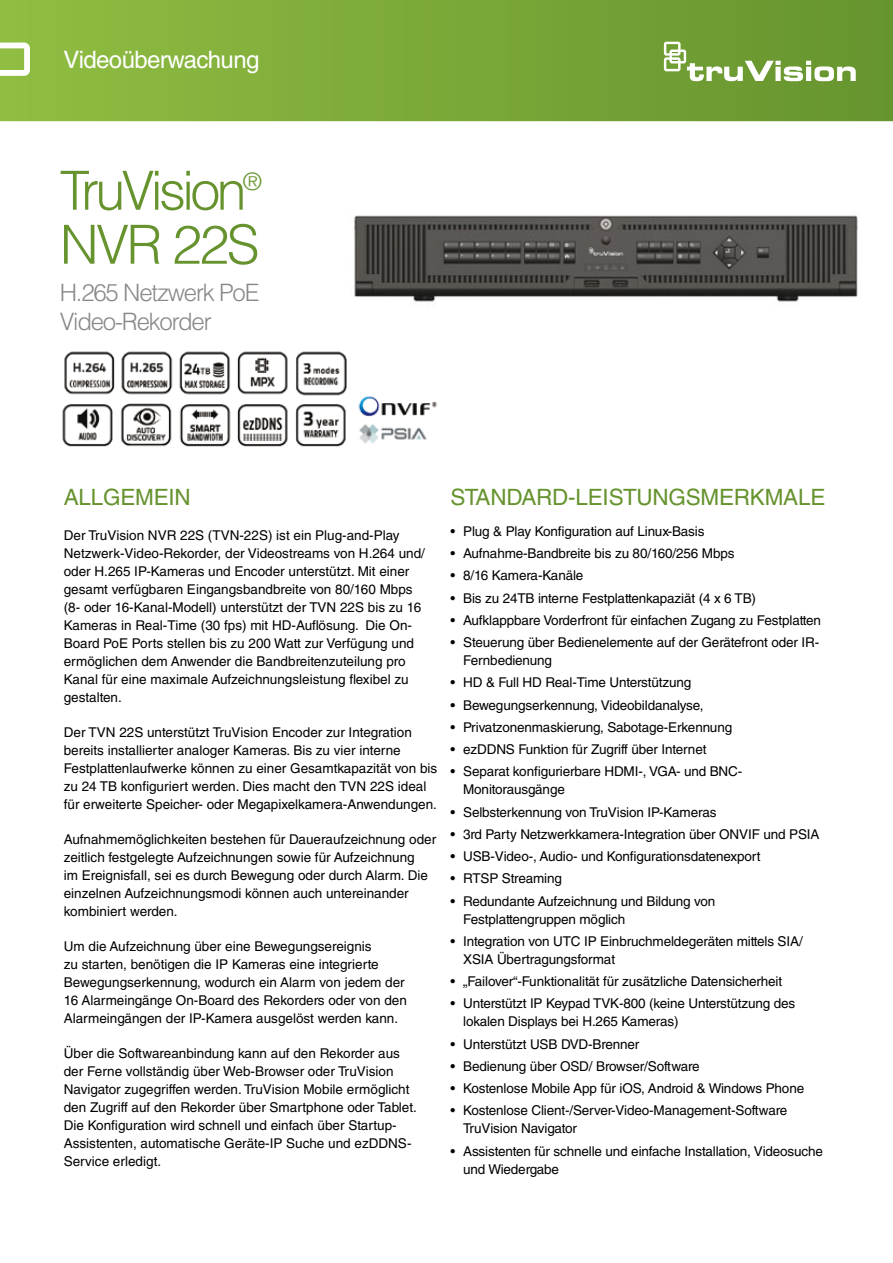
<style>
.page{position:relative;width:893px;height:1263px;background:#fff}
.page>*{position:absolute;margin:0;border:0;box-sizing:border-box;transform-origin:0 0}
.t1{font:300 54px "Helvetica LT Std";letter-spacing:-.07em;color:#66932e}
.t2{font:300 24px/28.8px "Helvetica LT Std";letter-spacing:-.05em;color:#87888a}
.t3{font:24px "Helvetica LT Std";letter-spacing:-.025em;color:#fff}
.t4{font:300 24px "Helvetica LT Std";color:#66932e}
.t5{font:22.5px "Helvetica LT Std";letter-spacing:-.01em;color:#66932e}
.t6{font:13.5px/18px "Helvetica LT Std";letter-spacing:-.01em;color:#000}
</style>
<div class="page">
<svg style="left:0;top:0;width:893px;height:121px;background:#7da93b"></svg>
<svg style="left:0;top:43px;width:30px;height:33px"></svg>
<img style="left:354px;top:215px;width:504px;height:87px">
<img style="left:62px;top:351px;width:376px;height:96px">
<h2 class="t3" style="left:63px;top:46px;width:198px">Videoüberwachung</h2>
<h1 class="t1" style="left:60px;top:157px;width:188px">TruVision</h1>
<h2 class="t4" style="left:243px;top:167px;width:21px">®</h2>
<h1 class="t1" style="left:60px;top:211px;width:201px">NVR 22S</h1>
<h2 class="t2" style="left:60px;top:278px;width:201px">H.265 Netzwerk PoE<br>Video-Rekorder</h2>
<h3 class="t5" style="left:64px;top:484px;width:128px">ALLGEMEIN</h3>
<p class="t6" style="left:64px;top:526px;width:363px">Der TruVision NVR 22S (TVN-22S) ist ein Plug-and-Play Netzwerk-Video-Rekorder, der Videostreams von H.264 und/ oder H.265 IP-Kameras und Encoder unterstützt. Mit einer gesamt verfügbaren Eingangsbandbreite von 80/160 Mbps (8- oder 16-Kanal-Modell) unterstützt der TVN 22S bis zu 16<br>Kameras in Real-Time (30 fps) mit HD-Auflösung. Die On-Board PoE Ports stellen bis zu 200 Watt zur Verfügung und ermöglichen dem Anwender die Bandbreitenzuteilung pro Kanal für eine maximale Aufzeichnungsleistung flexibel zu gestalten.</p>
<p class="t6" style="left:64px;top:723px;width:375px">Der TVN 22S unterstützt TruVision Encoder zur Integration bereits installierter analoger Kameras. Bis zu vier interne Festplattenlaufwerke können zu einer Gesamtkapazität von bis zu 24 TB konfiguriert werden. Dies macht den TVN 22S ideal für erweiterte Speicher- oder Megapixelkamera-Anwendungen.</p>
<p class="t6" style="left:64px;top:830px;width:374px">Aufnahmemöglichkeiten bestehen für Daueraufzeichnung oder zeitlich festgelegte Aufzeichnungen sowie für Aufzeichnung<br>im Ereignisfall, sei es durch Bewegung oder durch Alarm. Die einzelnen Aufzeichnungsmodi können auch untereinander kombiniert werden.</p>
<p class="t6" style="left:64px;top:937px;width:345px">Um die Aufzeichnung über eine Bewegungsereignis<br>zu starten, benötigen die IP Kameras eine integrierte Bewegungserkennung, wodurch ein Alarm von jedem der 16 Alarmeingänge On-Board des Rekorders oder von den Alarmeingängen der IP-Kamera ausgelöst werden kann.</p>
<p class="t6" style="left:64px;top:1044px;width:355px">Über die Softwareanbindung kann auf den Rekorder aus der Ferne vollständig über Web-Browser oder TruVision Navigator zugegriffen werden. TruVision Mobile ermöglicht den Zugriff auf den Rekorder über Smartphone oder Tablet.<br>Die Konfiguration wird schnell und einfach über Startup-Assistenten, automatische Geräte-IP Suche und ezDDNS-Service erledigt.</p>
<h3 class="t5" style="left:450px;top:484px;width:30px">Standard</h3>
<h3 class="t5" style="left:568px;top:484px;width:36px">-Leistungsmerkmale</h3>
<p class="t6" style="left:450px;top:522px;width:256px">• Plug &amp; Play Konfiguration auf Linux-Basis</p>
<p class="t6" style="left:450px;top:544px;width:286px">• Aufnahme-Bandbreite bis zu 80/160/256 Mbps</p>
<p class="t6" style="left:450px;top:567px;width:135px">• 8/16 Kamera-Kanäle</p>
<p class="t6" style="left:450px;top:589px;width:307px">• Bis zu 24TB interne Festplattenkapaziät (4 x 6 TB)</p>
<p class="t6" style="left:450px;top:611px;width:372px">• Aufklappbare Vorderfront für einfachen Zugang zu Festplatten</p>
<p class="t6" style="left:463px;top:633px;width:357px;text-indent:-13px">• Steuerung über Bedienelemente auf der Gerätefront oder IR-<br>Fernbedienung</p>
<p class="t6" style="left:450px;top:674px;width:243px">• HD &amp; Full HD Real-Time Unterstützung</p>
<p class="t6" style="left:450px;top:696px;width:255px">• Bewegungserkennung, Videobildanalyse,</p>
<p class="t6" style="left:450px;top:718px;width:283px">• Privatzonenmaskierung, Sabotage-Erkennung</p>
<p class="t6" style="left:450px;top:740px;width:258px">• ezDDNS Funktion für Zugriff über Internet</p>
<p class="t6" style="left:463px;top:763px;width:281px;text-indent:-13px">• Separat konfigurierbare HDMI-, VGA- und BNC-<br>Monitorausgänge</p>
<p class="t6" style="left:450px;top:803px;width:268px">• Selbsterkennung von TruVision IP-Kameras</p>
<p class="t6" style="left:450px;top:825px;width:371px">• 3rd Party Netzwerkkamera-Integration über ONVIF und PSIA</p>
<p class="t6" style="left:450px;top:847px;width:312px">• USB-Video-, Audio- und Konfigurationsdatenexport</p>
<p class="t6" style="left:450px;top:870px;width:113px">• RTSP Streaming</p>
<p class="t6" style="left:463px;top:892px;width:254px;text-indent:-13px">• Redundante Aufzeichnung und Bildung von<br>Festplattengruppen möglich</p>
<p class="t6" style="left:463px;top:932px;width:341px;text-indent:-13px">• Integration von UTC IP Einbruchmeldegeräten mittels SIA/<br>XSIA Übertragungsformat</p>
<p class="t6" style="left:450px;top:972px;width:333px">• „Failover“-Funktionalität für zusätzliche Datensicherheit</p>
<p class="t6" style="left:463px;top:995px;width:334px;text-indent:-13px">• Unterstützt IP Keypad TVK-800 (keine Unterstützung des lokalen Displays bei H.265 Kameras)</p>
<p class="t6" style="left:450px;top:1035px;width:191px">• Unterstützt USB DVD-Brenner</p>
<p class="t6" style="left:450px;top:1057px;width:251px">• Bedienung über OSD/ Browser/Software</p>
<p class="t6" style="left:450px;top:1079px;width:355px">• Kostenlose Mobile App für iOS, Android &amp; Windows Phone</p>
<p class="t6" style="left:463px;top:1102px;width:326px;text-indent:-13px">• Kostenlose Client-/Server-Video-Management-Software<br>TruVision Navigator</p>
<p class="t6" style="left:463px;top:1142px;width:361px;text-indent:-13px">• Assistenten für schnelle und einfache Installation, Videosuche und Wiedergabe</p>
</div>
